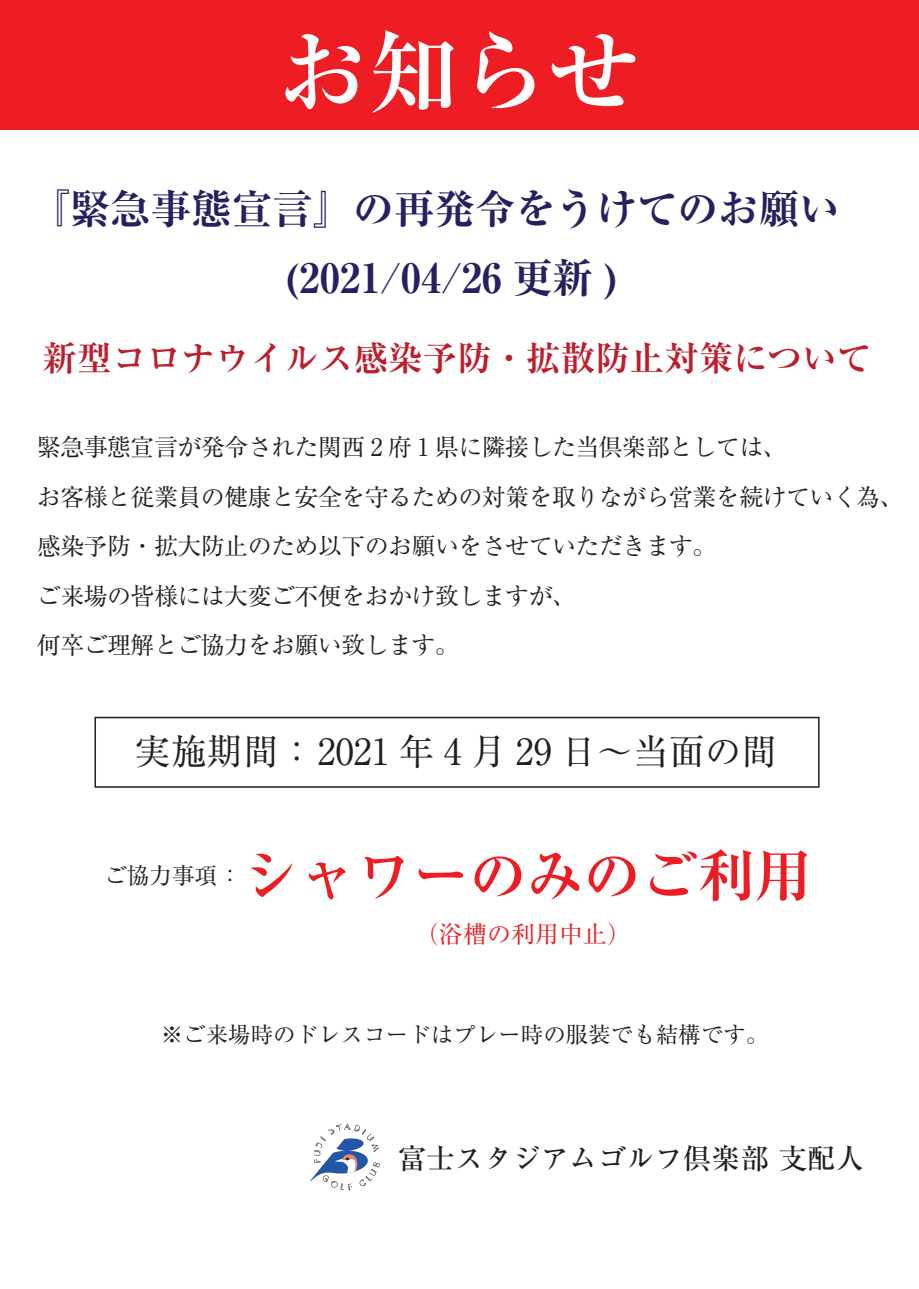
<style>
.page{position:relative;width:919px;height:1289px;background:#fff}
.page>*{position:absolute;margin:0;border:0;box-sizing:border-box;transform-origin:0 0}
.t1{font:700 90px "Ryumin Pro";color:#fff}
.t2{font:700 57px "Ryumin Pro";color:#ee1d23}
.t3{font:700 expanded 40.5px/69px "Ryumin Pro";color:#252161}
.t4{font:36px "Ryumin Pro";color:#231f20}
.t5{font:700 34.5px "Ryumin Pro";color:#be1d2c}
.t6{font:500 28.5px "Ryumin Pro";color:#231f20}
.t7{font:24px/49.5px "Ryumin Pro";letter-spacing:-.025em;color:#231f20}
.t8{font:24px "Ryumin Pro";color:#ee1d23}
.t9{font:22.5px "Ryumin Pro";color:#231f20}
</style>
<div class="page">
<div style="left:0;top:0;width:918px;height:130px;background:#ee1d23"></div>
<svg style="left:310px;top:1123px;width:70px;height:67px"></svg>
<div style="left:94px;top:716px;width:725px;height:71px;border:2px solid #231f20"></div>
<h1 class="t1" style="left:278px;top:1px;width:361px">お知らせ</h1>
<h3 class="t3" style="left:287px;top:171px;width:554px;text-indent:-257px">『緊急事態宣言』の再発令をうけてのお願い(2021/04/26 更新 )</h3>
<h3 class="t5" style="left:43px;top:330px;width:830px">新型コロナウイルス感染予防・拡散防止対策について</h3>
<p class="t7" style="left:37px;top:421px;width:868px">緊急事態宣言が発令された関西 2 府 1 県に隣接した当倶楽部としては、<br>お客様と従業員の健康と安全を守るための対策を取りながら営業を続けていく為、感染予防・拡大防止のため以下のお願いをさせていただきます。<br>ご来場の皆様には大変ご不便をおかけ致しますが、<br>何卒ご理解とご協力をお願い致します。</p>
<h3 class="t4" style="left:135px;top:722px;width:643px">実施期間： 2021 年 4 月 29 日～当面の間</h3>
<p class="t9" style="left:104px;top:857px;width:138px">ご協力事項 ：</p>
<h2 class="t2" style="left:241px;top:830px;width:572px">シャワーのみのご利用</h2>
<p class="t8" style="left:415px;top:915px;width:217px">（浴槽の利用中止）</p>
<p class="t9" style="left:161px;top:1016px;width:609px">※ご来場時のドレスコードはプレー時の服装でも結構です。</p>
<p class="t6" style="left:398px;top:1135px;width:467px">富士スタジアムゴルフ倶楽部 支配人</p>
</div>
